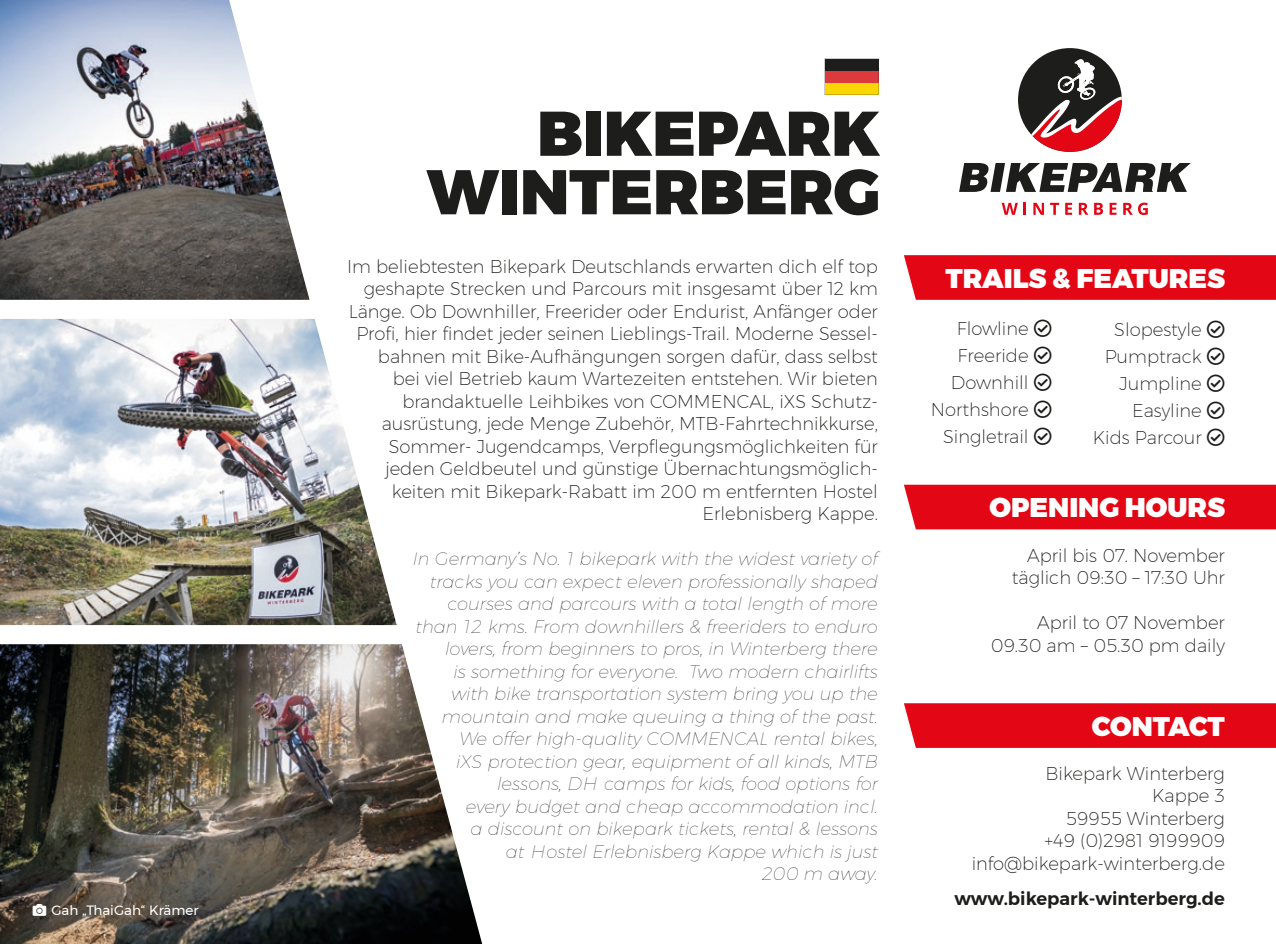
<style>
.page{position:relative;width:1276px;height:944px;background:#fff}
.page>*{position:absolute;margin:0;border:0;box-sizing:border-box;transform-origin:0 0}
.t1{font:900 63px/58.5px "Montserrat";color:#1d1d1b;text-align:right}
.t2{font:900 27px "Montserrat";color:#fff}
.t3{font:200 18px/22.5px "Montserrat";color:#1d1d1b;text-align:right}
.t4{font:italic 100 18px/22.5px "Montserrat";color:#1d1d1b;text-align:right}
.t5{font:600 18px "Montserrat";color:#1d1d1b}
.t6{font:13.5px "Montserrat";color:#fff}
</style>
<div class="page">
<div style="left:904px;top:485px;width:372px;height:44px;background:#e30614"></div>
<div style="left:904px;top:703px;width:372px;height:45px;background:#e30614"></div>
<div style="left:904px;top:255px;width:372px;height:45px;background:#e30614"></div>
<svg style="left:959px;top:163px;width:231px;height:29px"></svg>
<div style="left:1018px;top:48px;width:103px;height:104px;background:#1d1d1b;border-radius:52px"></div>
<svg style="left:1023px;top:59px;width:98px;height:93px"></svg>
<svg style="left:1001px;top:203px;width:25px;height:12px"></svg>
<svg style="left:1033px;top:203px;width:11px;height:12px"></svg>
<svg style="left:1050px;top:203px;width:9px;height:12px"></svg>
<svg style="left:1065px;top:203px;width:7px;height:12px"></svg>
<svg style="left:1078px;top:203px;width:10px;height:12px"></svg>
<svg style="left:1094px;top:203px;width:9px;height:12px"></svg>
<svg style="left:1109px;top:203px;width:7px;height:12px"></svg>
<svg style="left:1123px;top:203px;width:9px;height:12px"></svg>
<svg style="left:1138px;top:203px;width:9px;height:12px"></svg>
<img style="left:0;top:0;width:309px;height:300px">
<img style="left:0;top:319px;width:397px;height:306px">
<img style="left:0;top:644px;width:482px;height:300px">
<svg style="left:824px;top:59px;width:54px;height:36px;background:#a66521"></svg>
<svg style="left:33px;top:904px;width:13px;height:12px"></svg>
<p class="t6" style="left:51px;top:900px;width:149px">Gah „ThaiGah“ Krämer</p>
<p class="t1" style="left:426px;top:105px;width:455px">BIKEPARK<br>WINTERBERG</p>
<p class="t3" style="left:347px;top:255px;width:532px">Im beliebtesten Bikepark Deutschlands erwarten dich elf top geshapte Strecken und Parcours mit insgesamt über 12 km Länge. Ob Downhiller, Freerider oder Endurist, Anfänger oder Profi, hier findet jeder seinen Lieblings-Trail. Moderne Sessel&shy;bahnen mit Bike-Aufhängungen sorgen dafür, dass selbst bei viel Betrieb kaum Wartezeiten entstehen. Wir bieten brandaktuelle Leihbikes von COMMENCAL, iXS Schutz&shy;ausrüstung, jede Menge Zubehör, MTB-Fahrtechnikkurse, Sommer- Jugendcamps, Verpflegungsmöglichkeiten für jeden Geldbeutel und günstige Übernachtungsmöglich&shy;keiten mit Bikepark-Rabatt im 200 m entfernten Hostel Erlebnisberg Kappe.</p>
<p class="t4" style="left:413px;top:547px;width:466px">In Germany’s No. 1 bikepark with the widest variety of tracks you can expect eleven professionally shaped courses and parcours with a total length of more than 12 kms. From downhillers &amp; freeriders to enduro lovers, from beginners to pros, in Winterberg there<br>is something for everyone. Two modern chairlifts with bike transportation system bring you up the mountain and make queuing a thing of the past.<br>We offer high-quality COMMENCAL rental bikes,<br>iXS protection gear, equipment of all kinds, MTB lessons, DH camps for kids, food options for<br>every budget and cheap accommodation incl.<br>a discount on bikepark tickets, rental &amp; lessons<br>at Hostel Erlebnisberg Kappe which is just<br>200 m away.</p>
<p class="t2" style="left:945px;top:256px;width:281px">TRAILS &amp; FEATURES</p>
<p class="t3" style="left:956px;top:317px;width:73px">Flowline</p>
<p class="t3" style="left:957px;top:344px;width:72px">Freeride</p>
<p class="t3" style="left:951px;top:371px;width:79px">Downhill</p>
<p class="t3" style="left:931px;top:398px;width:99px">Northshore</p>
<p class="t3" style="left:943px;top:425px;width:87px">Singletrail</p>
<p class="t3" style="left:1114px;top:318px;width:89px">Slopestyle</p>
<p class="t3" style="left:1104px;top:345px;width:99px">Pumptrack</p>
<p class="t3" style="left:1119px;top:372px;width:84px">Jumpline</p>
<p class="t3" style="left:1093px;top:397px;width:110px;line-height:27px">Easyline<br>Kids Parcour</p>
<p class="t2" style="left:989px;top:485px;width:237px">OPENING HOURS</p>
<p class="t3" style="left:1012px;top:544px;width:215px">April bis 07. November täglich 09:30 – 17:30 Uhr</p>
<p class="t3" style="left:990px;top:611px;width:236px">April to 07 November<br>09.30 am – 05.30 pm daily</p>
<p class="t2" style="left:1092px;top:704px;width:135px">CONTACT</p>
<p class="t3" style="left:971px;top:762px;width:255px">Bikepark Winterberg<br>Kappe 3<br>59955 Winterberg<br>+49 (0)2981 9199909 info@bikepark-winterberg.de</p>
<p class="t5" style="left:954px;top:884px;width:272px">www.bikepark-winterberg.de</p>
</div>
